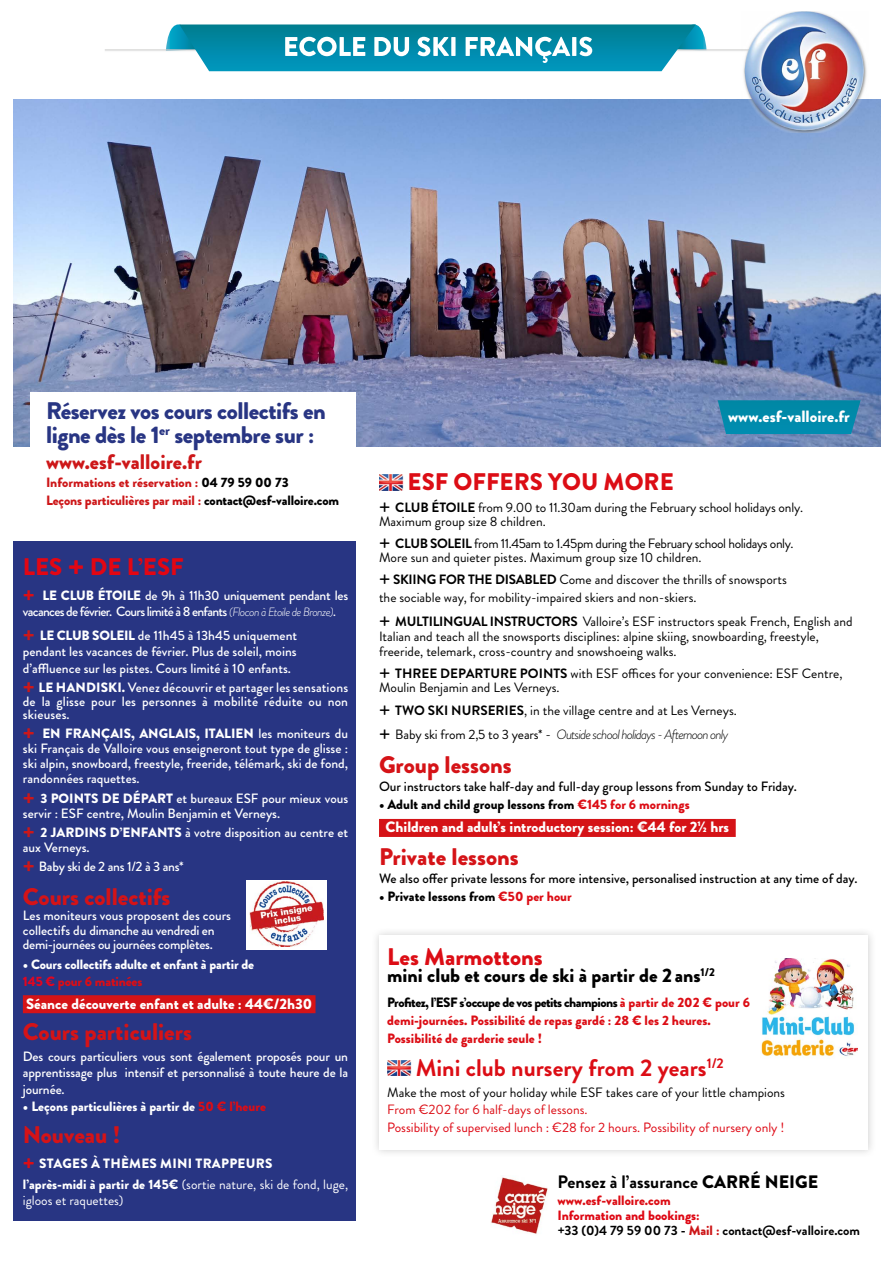
<style>
.page{position:relative;width:893px;height:1263px;background:#fff}
.page>*{position:absolute;margin:0;border:0;box-sizing:border-box;transform-origin:0 0}
.t1{font:900 24px "Brandon Grotesque";color:#d51317}
.t2{font:900 24px/24px "Brandon Grotesque";letter-spacing:-.02em;color:#283583}
.t3{font:900 24px "Brandon Grotesque";color:#dc0d15}
.t4{font:700 24px "Brandon Grotesque";color:#dc0d15}
.t5{font:900 24px "Brandon Grotesque";color:#e30613}
.t6{font:900 21px "Brandon Grotesque";color:#cd1719}
.t7{font:900 19.5px "Brandon Grotesque";color:#000}
.t8{font:700 18px "Brandon Grotesque";color:#000}
.t9{font:900 16.35px "Brandon Grotesque";color:#fff}
.t10{font:900 15px "Brandon Grotesque";color:#fff}
.t11{font:13.5px/13.5px "Brandon Grotesque";color:#000}
.t12{font:500 13.5px/15px "Brandon Grotesque";color:#fff;text-align:justify}
.t13{font:900 13.5px/17.7px "Brandon Grotesque";color:#dc0d15}
.t14{font:500 13.5px "Brandon Grotesque";color:#000}
.t15{font:500 13.5px/14.7px "Brandon Grotesque";letter-spacing:-.02em;color:#fff}
.t16{font:13.5px/13.5px "Brandon Grotesque";letter-spacing:-.025em;color:#000}
.t17{font:500 13.5px/16.5px "Brandon Grotesque";letter-spacing:-.05em;color:#fff}
.t18{font:900 13.5px/17.7px "Brandon Grotesque";color:#fff}
.t19{font:900 13.5px/17.7px "Brandon Grotesque";letter-spacing:-.01em;color:#cd1719}
.t20{font:900 13.5px/20.7px "Brandon Grotesque";letter-spacing:.02em;color:#fff}
.t21{font:900 13.5px "Brandon Grotesque";color:#000}
.t22{font:700 13.5px/14.7px "Brandon Grotesque";color:#000}
.t23{font:13.5px "Brandon Grotesque";color:#de0713}
.t24{font:13.5px "Brandon Grotesque";color:#dc0d15}
.t25{font:13.5px "Brandon Grotesque";color:#fff}
.s1{color:#000}
.s2{font-size:31.5px}
.s3{font-weight:900;font-size:22.5px;color:#dc0d15}
.s4{font-weight:900}
.s5{font-weight:300;font-style:italic;font-size:12px}
.s6{font-size:12px}
.s7{font-weight:900;font-size:22.5px;color:#cd1719}
.s8{color:#e30520}
.s9{color:#dc0d15}
.s10{font-size:22.5px;color:#dc0d15}
.s11{font-weight:400}
.s12{font-size:22.5px}
.s13{font-weight:700}
.s14{font-weight:300;font-style:italic}
.s15{font-weight:900;color:#de0713}
.s16{font-weight:900;color:#cd1719}
</style>
<div class="page">
<div style="left:13px;top:541px;width:343px;height:679px;background:#283583"></div>
<div style="left:371px;top:927px;width:505px;height:231px;background:#909090;opacity:.42"></div>
<div style="left:379px;top:935px;width:489px;height:215px;background:#fff"></div>
<img style="left:13px;top:99px;width:867px;height:347px">
<svg style="left:718px;top:400px;width:143px;height:34px;background:#0789aa"></svg>
<div style="left:23px;top:995px;width:293px;height:18px;background:#d51317"></div>
<img style="left:761px;top:1016px;width:96px;height:41px">
<img style="left:767px;top:958px;width:87px;height:57px">
<div style="left:379px;top:819px;width:357px;height:18px;background:#d51317"></div>
<img style="left:379px;top:475px;width:24px;height:15px">
<img style="left:387px;top:1060px;width:24px;height:16px">
<img style="left:491px;top:1177px;width:57px;height:57px">
<svg style="left:166px;top:24px;width:540px;height:47px"></svg>
<img style="left:741px;top:11px;width:127px;height:121px">
<div style="left:30px;top:392px;width:326px;height:127px;background:#fff"></div>
<div style="left:247px;top:881px;width:80px;height:69px;background:#fff"></div>
<img style="left:249px;top:882px;width:75px;height:64px">
<h1 class="t2" style="left:46px;top:399px;width:281px">Réservez vos cours collectifs en ligne dès le 1<sup>er</sup> septembre sur :</h1>
<h2 class="t6" style="left:46px;top:447px;width:157px">www.esf-valloire.fr</h2>
<p class="t19" style="left:46px;top:474px;width:295px">Informations et réservation : <span class="s1">04 79 59 00 73<br></span>Leçons particulières par mail : <span class="s1">contact@esf-valloire.com</span></p>
<h1 class="t5" style="left:23px;top:550px;width:162px">LES <span class="s2">+</span> DE L’ESF</h1>
<p class="t17" style="left:23px;top:587px;width:327px"><span class="s3">+</span> <span class="s4">LE CLUB ÉTOILE</span> de 9h à 11h30 uniquement pendant les vacances de février. Cours limité à 8 enfants <span class="s5">(Flocon à Etoile de Bronze)</span><span class="s6">.</span></p>
<p class="t12" style="left:23px;top:628px;width:276px;line-height:16.2px"><span class="s7">+</span> <span class="s4">LE CLUB SOLEIL</span> de 11h45 à 13h45 uniquement pendant les vacances de février. Plus de soleil, moins d’affluence sur les pistes. Cours limité à 10 enfants.</p>
<p class="t12" style="left:23px;top:681px;width:327px;line-height:13.5px"><span class="s7">+</span> <span class="s4">LE HANDISKI.</span> Venez découvrir et partager les sensations de la glisse pour les personnes à mobilité réduite ou non skieuses.</p>
<p class="t12" style="left:23px;top:726px;width:327px"><span class="s7">+</span> <span class="s4">EN FRANÇAIS, ANGLAIS, ITALIEN</span> les moniteurs du ski Français de Valloire vous enseigneront tout type de glisse : ski alpin, snowboard, freestyle, freeride, télémark, ski de fond, randonnées raquettes.</p>
<p class="t12" style="left:23px;top:791px;width:327px"><span class="s7">+</span> <span class="s4">3 POINTS DE DÉPART</span> et bureaux ESF pour mieux vous servir : ESF centre, Moulin Benjamin et Verneys.</p>
<p class="t12" style="left:23px;top:825px;width:327px"><span class="s7">+</span> <span class="s4">2 JARDINS D’ENFANTS</span> à votre disposition au centre et aux Verneys.</p>
<p class="t15" style="left:23px;top:859px;width:162px"><span class="s7">+</span> Baby ski de 2 ans 1/2 à 3 ans*</p>
<h1 class="t1" style="left:23px;top:880px;width:149px">Cours collectifs</h1>
<p class="t15" style="left:23px;top:908px;width:210px">Les moniteurs vous proposent des cours collectifs du dimanche au vendredi en demi-journées ou journées complètes.</p>
<p class="t18" style="left:23px;top:955px;width:233px">• Cours collectifs adulte et enfant à partir de<br><span class="s8">145 €</span> <span class="s9">pour 6 matinées</span></p>
<p class="t10" style="left:26px;top:993px;width:287px">Séance découverte enfant et adulte : 44€/2h30</p>
<h1 class="t1" style="left:23px;top:1015px;width:171px">Cours particuliers</h1>
<p class="t12" style="left:23px;top:1048px;width:327px;line-height:16.5px">Des cours particuliers vous sont également proposés pour un apprentissage plus intensif et personnalisé à toute heure de la journée.</p>
<p class="t18" style="left:23px;top:1098px;width:245px">• Leçons particulières à partir de <span class="s9">50 € l’heure</span></p>
<h1 class="t1" style="left:23px;top:1117px;width:99px">Nouveau !</h1>
<p class="t20" style="left:23px;top:1153px;width:327px"><span class="s10">+</span> STAGES À THÈMES MINI TRAPPEURS<br>l’après-midi à partir de 145€ <span class="s11">(sortie nature, ski de fond, luge,</span></p>
<p class="t25" style="left:23px;top:1191px;width:102px">igloos et raquettes)</p>
<p class="t9" style="left:728px;top:404px;width:123px">www.esf-valloire.fr</p>
<h1 class="t3" style="left:408px;top:465px;width:268px">ESF OFFERS YOU MORE</h1>
<p class="t11" style="left:379px;top:501px;width:426px"><span class="s12">+</span> <span class="s13">CLUB ÉTOILE</span> from 9.00 to 11.30am during the February school holidays only.<br>Maximum group size 8 children.</p>
<p class="t16" style="left:379px;top:537px;width:416px"><span class="s12">+</span> <span class="s13">CLUB SOLEIL</span> from 11.45am to 1.45pm during the February school holidays only.<br>More sun and quieter pistes. Maximum group size 10 children.</p>
<p class="t11" style="left:379px;top:570px;width:409px;line-height:18px"><span class="s12">+</span> <span class="s13">SKIING FOR THE DISABLED</span> Come and discover the thrills of snowsports the sociable way, for mobility-impaired skiers and non-skiers.</p>
<p class="t11" style="left:379px;top:614px;width:475px;line-height:15px"><span class="s12">+</span> <span class="s13">MULTILINGUAL INSTRUCTORS</span> Valloire’s ESF instructors speak French, English and<br>Italian and teach all the snowsports disciplines: alpine skiing, snowboarding, freestyle, freeride, telemark, cross-country and snowshoeing walks.</p>
<p class="t11" style="left:379px;top:667px;width:465px"><span class="s12">+</span> <span class="s13">THREE DEPARTURE POINTS</span> with ESF offices for your convenience: ESF Centre,<br>Moulin Benjamin and Les Verneys.</p>
<p class="t11" style="left:379px;top:699px;width:359px;line-height:23.7px"><span class="s12">+</span> <span class="s13">TWO SKI NURSERIES</span>, in the village centre and at Les Verneys. <span class="s12">+</span> Baby ski from 2,5 to 3 years* - <span class="s14">Outside school holidays - Afternoon only</span></p>
<h1 class="t1" style="left:379px;top:748px;width:134px">Group lessons</h1>
<p class="t14" style="left:379px;top:777px;width:420px">Our instructors take half-day and full-day group lessons from Sunday to Friday.</p>
<p class="t21" style="left:379px;top:794px;width:312px">• Adult and child group lessons from <span class="s9">€145 for 6 mornings</span></p>
<p class="t10" style="left:386px;top:817px;width:345px">Children and adult’s introductory session: €44 for 2½ hrs</p>
<h1 class="t1" style="left:379px;top:840px;width:141px">Private lessons</h1>
<p class="t14" style="left:379px;top:869px;width:480px">We also offer private lessons for more intensive, personalised instruction at any time of day.</p>
<p class="t21" style="left:379px;top:886px;width:194px">• Private lessons from <span class="s9">€50 per hour</span></p>
<h1 class="t3" style="left:387px;top:939px;width:157px">Les Marmottons</h1>
<h3 class="t7" style="left:387px;top:962px;width:329px">mini club et cours de ski à partir de 2 ans<sup>1/2</sup></h3>
<p class="t13" style="left:387px;top:994px;width:364px"><span class="s1">Profitez, l’ESF s’occupe de vos petits champions</span> à partir de 202 € pour 6 demi-journées. Possibilité de repas gardé : 28 € les 2 heures.<br>Possibilité de garderie seule !</p>
<h1 class="t4" style="left:416px;top:1051px;width:310px">Mini club nursery from 2 years<sup>1/2</sup></h1>
<p class="t11" style="left:387px;top:1085px;width:399px">Make the most of your holiday while ESF takes care of your little champions</p>
<p class="t24" style="left:387px;top:1100px;width:202px">From €202 for 6 half-days of lessons.</p>
<p class="t23" style="left:387px;top:1118px;width:399px">Possibility of supervised lunch : €28 for 2 hours. Possibility of nursery only !</p>
<h3 class="t8" style="left:557px;top:1169px;width:262px">Pensez à l’assurance <span class="s4">CARRÉ NEIGE</span></h3>
<p class="t13" style="left:557px;top:1192px;width:115px">www.esf-valloire.com</p>
<p class="t22" style="left:557px;top:1208px;width:304px"><span class="s15">Information and bookings:<br></span>+33 (0)4 79 59 00 73 - <span class="s16">Mail :</span> contact@esf-valloire.com</p>
</div>
